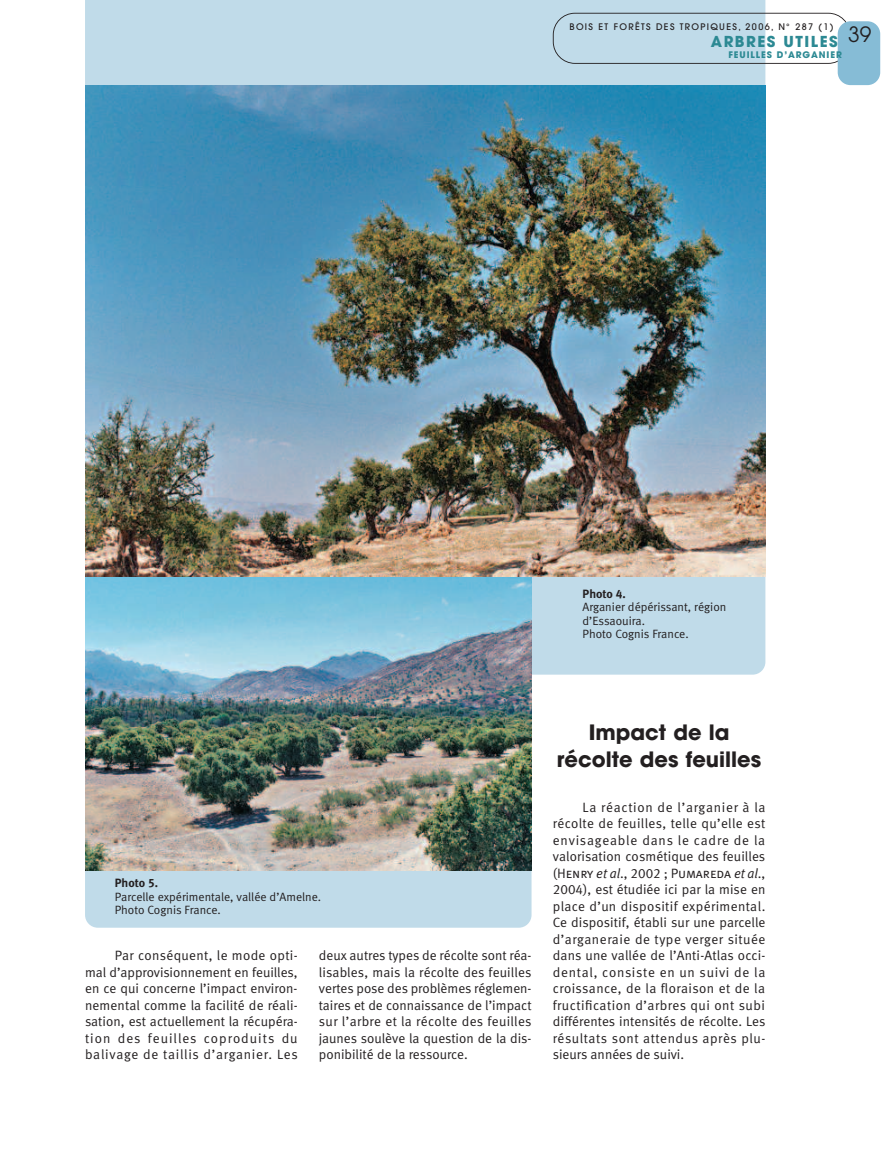
<style>
.page{position:relative;width:893px;height:1149px;background:#fff}
.page>*{position:absolute;margin:0;border:0;box-sizing:border-box;transform-origin:0 0}
.t1{font:700 21px/27px "Avant Garde";color:#231f20;text-align:center}
.t2{font:700 15px "Avant Garde";letter-spacing:.1em;color:#2c8993}
.t3{font:13.5px/16.5px "Meta Normal LF";letter-spacing:.01em;color:#231f20;text-align:justify}
.t4{font:13.5px "Meta Normal LF Caps";color:#231f20}
.t5{font:12px/13.5px "Meta Normal LF";color:#231f20}
.t6{font:12px "Meta Bold LF";color:#231f20}
.t7{font:500 9px "Avant Garde";letter-spacing:.15em;color:#231f20}
.t8{font:700 9px "Avant Garde";letter-spacing:.1em;color:#2c8993}
.s1{font-family:"Meta Normal LF"}
.s2{font-family:"Meta Normal LF";font-style:italic}
</style>
<div class="page">
<div style="left:85px;top:0;width:680px;height:674px;background:#c0dbe9"></div>
<div style="left:85px;top:85px;width:446px;height:842px;background:#c0dbe9;border-radius:13px"></div>
<img style="left:85px;top:576px;width:446px;height:293px">
<svg style="left:553px;top:13px;width:294px;height:51px"></svg>
<div style="left:838px;top:21px;width:42px;height:64px;background:#86bcd6;border-radius:13px"></div>
<img style="left:85px;top:85px;width:680px;height:491px">
<p class="t7" style="left:569px;top:23px;width:266px">BOIS ET FORÊTS DES TROPIQUES, 2006, N° 287 (1)</p>
<p class="t2" style="left:711px;top:36px;width:162px">ARBRES UTILES <sup>39</sup></p>
<p class="t8" style="left:728px;top:51px;width:115px">FEUILLES D’ARGANIER</p>
<p class="t6" style="left:583px;top:589px;width:45px">Photo 4.</p>
<p class="t5" style="left:583px;top:601px;width:145px">Arganier dépérissant, région d’Essaouira.<br>Photo Cognis France.</p>
<p class="t6" style="left:115px;top:878px;width:45px">Photo 5.</p>
<p class="t5" style="left:115px;top:890px;width:208px">Parcelle expérimentale, vallée d’Amelne.<br>Photo Cognis France.</p>
<p class="t3" style="left:85px;top:948px;width:214px;text-indent:30px">Par conséquent, le mode opti&shy;mal d’approvisionnement en feuilles, en ce qui concerne l’impact environ&shy;nemental comme la facilité de réali&shy;sation, est actuellement la récupéra&shy;tion des feuilles coproduits du balivage de taillis d’arganier. Les</p>
<p class="t3" style="left:319px;top:948px;width:214px">deux autres types de récolte sont réa&shy;lisables, mais la récolte des feuilles vertes pose des problèmes réglemen&shy;taires et de connaissance de l’impact sur l’arbre et la récolte des feuilles jaunes soulève la question de la dis&shy;ponibilité de la ressource.</p>
<h1 class="t1" style="left:557px;top:721px;width:206px">Impact de la récolte des feuilles</h1>
<p class="t3" style="left:553px;top:799px;width:214px;text-indent:30px">La réaction de l’arganier à la récolte de feuilles, telle qu’elle est envisageable dans le cadre de la valorisation cosmétique des feuilles</p>
<p class="t4" style="left:553px;top:868px;width:214px"><span class="s1">(</span>Henry <span class="s2">et al</span><span class="s1">., 2002 ;</span> Pumareda <span class="s2">et al</span><span class="s1">.,</span></p>
<p class="t3" style="left:553px;top:882px;width:214px">2004), est étudiée ici par la mise en place d’un dispositif expérimental.<br>Ce dispositif, établi sur une parcelle d’arganeraie de type verger située dans une vallée de l’Anti-Atlas occi&shy;dental, consiste en un suivi de la croissance, de la floraison et de la fructification d’arbres qui ont subi différentes intensités de récolte. Les résultats sont attendus après plu&shy;sieurs années de suivi.</p>
</div>
